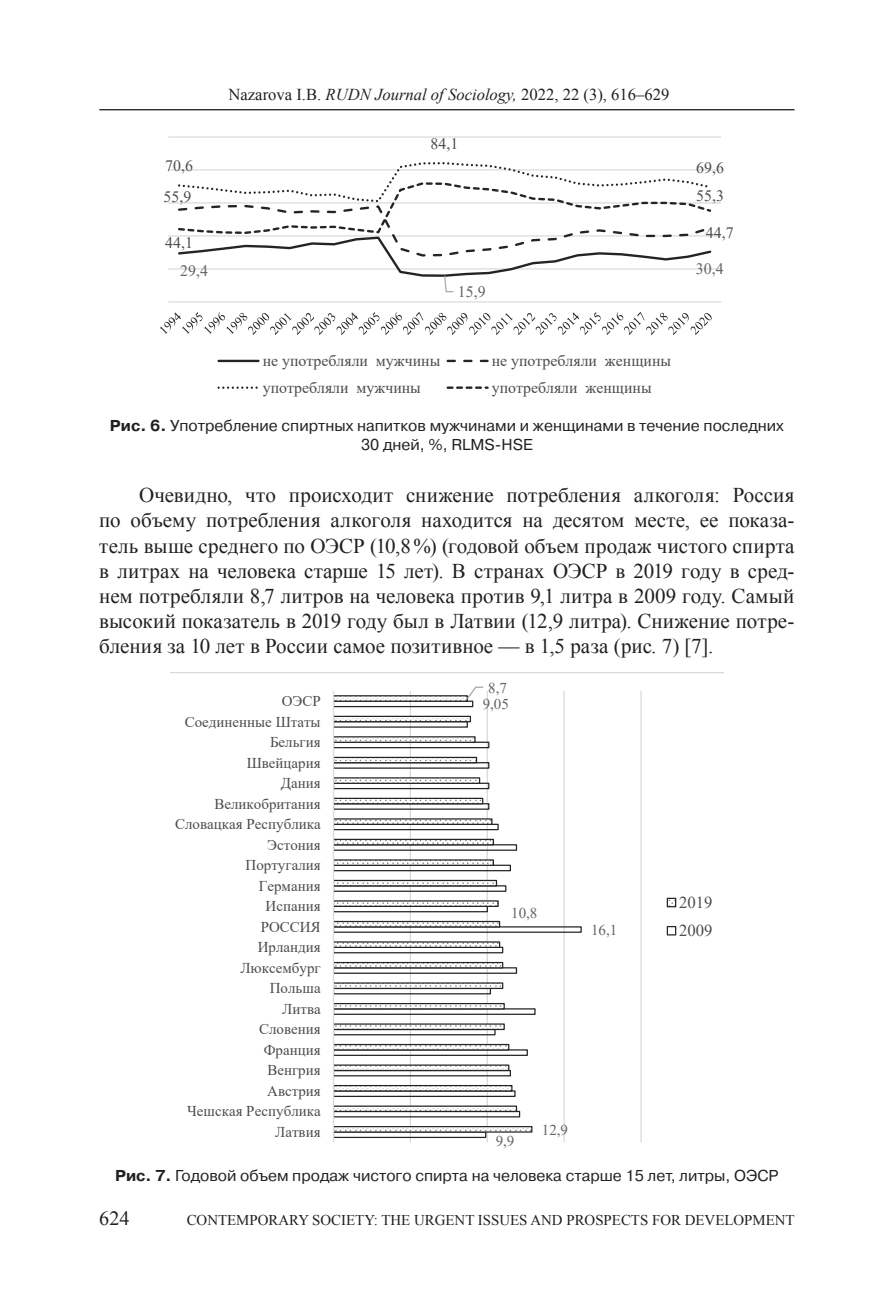
<style>
.page{position:relative;width:869px;height:1315px;background:#fff}
.page>*{position:absolute;margin:0;border:0;box-sizing:border-box;transform-origin:0 0}
.t1{font:21px/25.2px "Times New Roman";color:#231f20;text-align:justify}
.t2{font:20.12px "Times New Roman";color:#231f20}
.t3{font:16.62px "Times New Roman";color:#231f20}
.t4{font:16.62px/28.2px "Times New Roman";letter-spacing:-.005em;color:#4b4c4d}
.подРисунок{font:15.75px/18.9px "Pragmatica C";color:#231f20;text-align:center}
.t5{font:15.75px "Times New Roman";color:#4b4c4d}
.t6{font:15.75px "Times New Roman";color:#636366}
.t7{font:15.05px "Times New Roman";color:#4b4c4d}
.t8{font:15.05px "Times New Roman";color:#636366}
.t9{font:14.88px "Times New Roman";color:#231f20}
.s1{font-style:italic}
.s2{font-weight:700}
</style>
<div class="page">
<hr style="left:99px;top:109px;width:695px;height:1px;background:#231f20">
<svg style="left:160px;top:136px;width:561px;height:253px"></svg>
<svg style="left:170px;top:672px;width:553px;height:471px"></svg>
<p class="t3" style="left:228px;top:83px;width:442px">Nazarova I.B. <span class="s1">RUDN Journal of Sociology,</span> 2022, 22 (3), 616–629</p>
<p class="t5" style="left:430px;top:132px;width:29px">84,1</p>
<p class="t5" style="left:165px;top:155px;width:29px">70,6</p>
<p class="t5" style="left:695px;top:156px;width:29px">69,6</p>
<p class="t5" style="left:163px;top:185px;width:29px">55,9</p>
<p class="t5" style="left:695px;top:184px;width:29px">55,3</p>
<p class="t5" style="left:165px;top:232px;width:29px">44,1</p>
<p class="t5" style="left:705px;top:222px;width:29px">44,7</p>
<p class="t6" style="left:180px;top:259px;width:29px">29,4</p>
<p class="t6" style="left:695px;top:258px;width:29px">30,4</p>
<p class="t6" style="left:457px;top:281px;width:29px">15,9</p>
<p class="t5" style="left:263px;top:350px;width:179px">не употребляли мужчины</p>
<p class="t5" style="left:491px;top:350px;width:181px">не употребляли женщины</p>
<p class="t5" style="left:263px;top:377px;width:159px">употребляли мужчины</p>
<p class="t5" style="left:491px;top:377px;width:161px">употребляли женщины</p>
<p class="подРисунок" style="left:110px;top:416px;width:675px"><span class="s2">Рис. 6.</span> Употребление спиртных напитков мужчинами и женщинами в течение последних<br>30 дней, %, RLMS-HSE</p>
<p class="t1" style="left:99px;top:482px;width:696px;text-indent:40px">Очевидно, что происходит снижение потребления алкоголя: Россия по объему потребления алкоголя находится на десятом месте, ее показа&shy;тель выше среднего по ОЭСР (10,8%) (годовой объем продаж чистого спирта в литрах на человека старше 15 лет). В странах ОЭСР в 2019 году в сред&shy;нем потребляли 8,7 литров на человека против 9,1 литра в 2009 году. Самый высокий показатель в 2019 году был в Латвии (12,9 литра). Снижение потре&shy;бления за 10 лет в России самое позитивное — в 1,5 раза (рис. 7) [7].</p>
<p class="t7" style="left:281px;top:690px;width:40px">ОЭСР</p>
<p class="t7" style="left:184px;top:711px;width:137px">Соединенные Штаты</p>
<p class="t7" style="left:270px;top:731px;width:52px">Бельгия</p>
<p class="t7" style="left:246px;top:752px;width:75px">Швейцария</p>
<p class="t7" style="left:281px;top:772px;width:41px">Дания</p>
<p class="t7" style="left:214px;top:793px;width:108px">Великобритания</p>
<p class="t7" style="left:175px;top:813px;width:147px">Словацкая Республика</p>
<p class="t7" style="left:267px;top:834px;width:55px">Эстония</p>
<p class="t7" style="left:245px;top:854px;width:77px">Португалия</p>
<p class="t7" style="left:259px;top:875px;width:63px">Германия</p>
<p class="t7" style="left:265px;top:895px;width:56px">Испания</p>
<p class="t7" style="left:260px;top:916px;width:61px">РОССИЯ</p>
<p class="t7" style="left:257px;top:936px;width:64px">Ирландия</p>
<p class="t7" style="left:240px;top:957px;width:82px">Люксембург</p>
<p class="t7" style="left:270px;top:977px;width:52px">Польша</p>
<p class="t7" style="left:282px;top:998px;width:40px">Литва</p>
<p class="t7" style="left:259px;top:1018px;width:63px">Словения</p>
<p class="t7" style="left:263px;top:1039px;width:58px">Франция</p>
<p class="t7" style="left:267px;top:1059px;width:55px">Венгрия</p>
<p class="t7" style="left:267px;top:1080px;width:55px">Австрия</p>
<p class="t7" style="left:187px;top:1100px;width:135px">Чешская Республика</p>
<p class="t7" style="left:275px;top:1121px;width:47px">Латвия</p>
<p class="t8" style="left:488px;top:677px;width:20px">8,7</p>
<p class="t8" style="left:482px;top:693px;width:28px">9,05</p>
<p class="t8" style="left:511px;top:902px;width:28px">10,8</p>
<p class="t8" style="left:591px;top:919px;width:28px">16,1</p>
<p class="t4" style="left:678px;top:887px;width:35px">2019<br>2009</p>
<p class="t8" style="left:495px;top:1130px;width:20px">9,9</p>
<p class="t8" style="left:541px;top:1119px;width:28px">12,9</p>
<p class="подРисунок" style="left:115px;top:1166px;width:664px"><span class="s2">Рис. 7.</span> Годовой объем продаж чистого спирта на человека старше 15 лет, литры, ОЭСР</p>
<p class="t2" style="left:99px;top:1204px;width:32px">624</p>
<p class="t9" style="left:186px;top:1210px;width:609px">CONTEMPORARY SOCIETY: THE URGENT ISSUES AND PROSPECTS FOR DEVELOPMENT</p>
</div>
